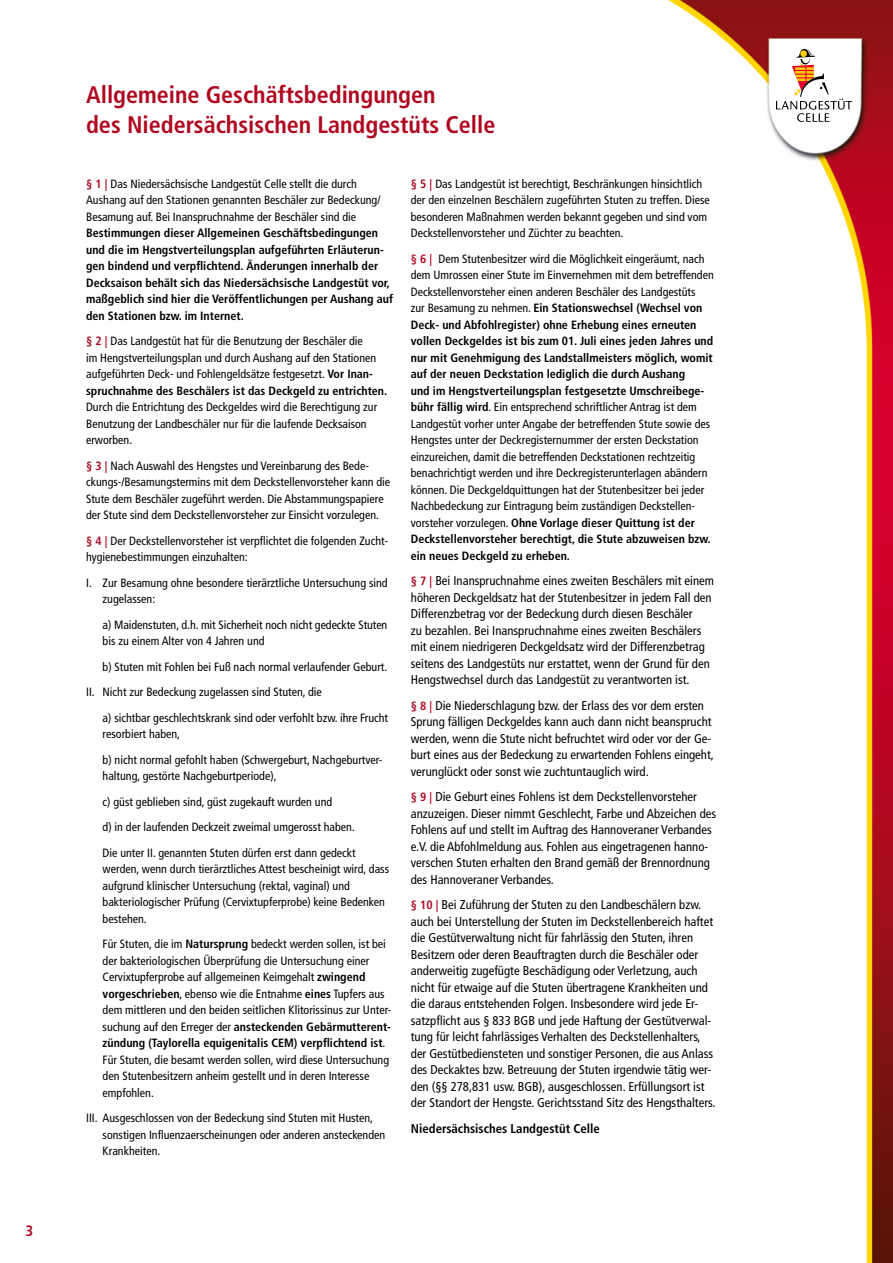
<style>
.page{position:relative;width:893px;height:1263px;background:#fff}
.page>*{position:absolute;margin:0;border:0;box-sizing:border-box;transform-origin:0 0}
.t1{font:700 condensed 24px/30px "Frutiger";color:#af0820}
.t2{font:700 condensed 15px "Frutiger";color:#af0820}
.t3{font:condensed 12.75px/16.5px "Frutiger";color:#000}
.t4{font:700 condensed 12.75px "Frutiger";color:#000}
.t5{font:condensed 12px/16.5px "Frutiger";color:#000}
.t6{font:700 condensed 12px/16.5px "Frutiger";color:#000}
.s1{font-weight:700;color:#af0820}
.s2{font-weight:700}
.s3{font-weight:700;font-size:12px;color:#af0820}
</style>
<div class="page">
<img style="left:668px;top:0;width:225px;height:1263px">
<svg style="left:776px;top:49px;width:76px;height:73px"></svg>
<div style="left:800px;top:50px;width:7px;height:7px;background:#fc0;border-radius:50%"></div>
<p class="t2" style="left:26px;top:1222px;width:9px">3</p>
<h1 class="t1" style="left:86px;top:80px;width:411px">Allgemeine Geschäftsbedingungen<br>des Niedersächsischen Landgestüts Celle</h1>
<p class="t5" style="left:86px;top:175px;width:296px"><span class="s1">§ 1 |</span> Das Niedersächsische Landgestüt Celle stellt die durch<br>Aushang auf den Stationen genannten Beschäler zur Bedeckung/<br>Besamung auf. Bei Inanspruchnahme der Beschäler sind die</p>
<p class="t6" style="left:86px;top:225px;width:308px">Bestimmungen dieser Allgemeinen Geschäftsbedingungen und die im Hengstverteilungsplan aufgeführten Erläuterun&shy;gen bindend und verpflichtend. Änderungen innerhalb der Decksaison behält sich das Niedersächsische Landgestüt vor, maßgeblich sind hier die Veröffentlichungen per Aushang auf den Stationen bzw. im Internet.</p>
<p class="t5" style="left:86px;top:333px;width:303px"><span class="s1">§ 2 |</span> Das Landgestüt hat für die Benutzung der Beschäler die<br>im Hengstverteilungsplan und durch Aushang auf den Stationen aufgeführten Deck- und Fohlengeldsätze festgesetzt. <span class="s2">Vor Inan&shy;spruchnahme des Beschälers ist das Deckgeld zu entrichten.</span></p>
<p class="t5" style="left:86px;top:399px;width:293px">Durch die Entrichtung des Deckgeldes wird die Berechtigung zur<br>Benutzung der Landbeschäler nur für die laufende Decksaison erworben.</p>
<p class="t5" style="left:86px;top:457px;width:306px"><span class="s1">§ 3 |</span> Nach Auswahl des Hengstes und Vereinbarung des Bede&shy;ckungs-/Besamungstermins mit dem Deckstellenvorsteher kann die Stute dem Beschäler zugeführt werden. Die Abstammungspapiere der Stute sind dem Deckstellenvorsteher zur Einsicht vorzulegen.</p>
<p class="t5" style="left:86px;top:532px;width:304px"><span class="s1">§ 4 |</span> Der Deckstellenvorsteher ist verpflichtet die folgenden Zucht&shy;hygienebestimmungen einzuhalten:</p>
<p class="t5" style="left:103px;top:574px;width:287px;text-indent:-16px">I. Zur Besamung ohne besondere tierärztliche Untersuchung sind zugelassen:</p>
<p class="t5" style="left:103px;top:616px;width:286px">a) Maidenstuten, d.h. mit Sicherheit noch nicht gedeckte Stuten bis zu einem Alter von 4 Jahren und</p>
<p class="t5" style="left:86px;top:654px;width:303px;line-height:25.5px;text-indent:16px">b) Stuten mit Fohlen bei Fuß nach normal verlaufender Geburt.<br>II. Nicht zur Bedeckung zugelassen sind Stuten, die</p>
<p class="t5" style="left:103px;top:709px;width:287px">a) sichtbar geschlechtskrank sind oder verfohlt bzw. ihre Frucht resorbiert haben,</p>
<p class="t5" style="left:103px;top:751px;width:281px">b) nicht normal gefohlt haben (Schwergeburt, Nachgeburtver&shy;haltung, gestörte Nachgeburtperiode),</p>
<p class="t5" style="left:103px;top:789px;width:255px;line-height:25.5px">c) güst geblieben sind, güst zugekauft wurden und<br>d) in der laufenden Deckzeit zweimal umgerosst haben.<br>Die unter II. genannten Stuten dürfen erst dann gedeckt</p>
<p class="t5" style="left:103px;top:861px;width:288px">werden, wenn durch tierärztliches Attest bescheinigt wird, dass aufgrund klinischer Untersuchung (rektal, vaginal) und bakteriologischer Prüfung (Cervixtupferprobe) keine Bedenken bestehen.</p>
<p class="t5" style="left:103px;top:936px;width:290px">Für Stuten, die im <span class="s2">Natursprung</span> bedeckt werden sollen, ist bei der bakteriologischen Überprüfung die Untersuchung einer Cervixtupferprobe auf allgemeinen Keimgehalt <span class="s2">zwingend vorgeschrieben</span>, ebenso wie die Entnahme <span class="s2">eines</span> Tupfers aus dem mittleren und den beiden seitlichen Klitorissinus zur Unter&shy;suchung auf den Erreger der <span class="s2">ansteckenden Gebärmutterent&shy;zündung (Taylorella equigenitalis CEM) verpflichtend ist</span>.<br>Für Stuten, die besamt werden sollen, wird diese Untersuchung den Stutenbesitzern anheim gestellt und in deren Interesse empfohlen.</p>
<p class="t5" style="left:103px;top:1110px;width:284px;text-indent:-16px">III. Ausgeschlossen von der Bedeckung sind Stuten mit Husten, sonstigen Influenzaerscheinungen oder anderen ansteckenden<br>Krankheiten.</p>
<p class="t5" style="left:411px;top:175px;width:300px"><span class="s1">§ 5 |</span> Das Landgestüt ist berechtigt, Beschränkungen hinsichtlich der den einzelnen Beschälern zugeführten Stuten zu treffen. Diese besonderen Maßnahmen werden bekannt gegeben und sind vom Deckstellenvorsteher und Züchter zu beachten.</p>
<p class="t5" style="left:411px;top:250px;width:304px"><span class="s1">§ 6 |</span> Dem Stutenbesitzer wird die Möglichkeit eingeräumt, nach dem Umrossen einer Stute im Einvernehmen mit dem betreffenden Deckstellenvorsteher einen anderen Beschäler des Landgestüts<br>zur Besamung zu nehmen. <span class="s2">Ein Stationswechsel (Wechsel von Deck- und Abfohlregister) ohne Erhebung eines erneuten vollen Deckgeldes ist bis zum 01. Juli eines jeden Jahres und nur mit Genehmigung des Landstallmeisters möglich, womit auf der neuen Deckstation lediglich die durch Aushang<br>und im Hengstverteilungsplan festgesetzte Umschreibege&shy;bühr fällig wird</span>. Ein entsprechend schriftlicher Antrag ist dem Landgestüt vorher unter Angabe der betreffenden Stute sowie des Hengstes unter der Deckregisternummer der ersten Deckstation einzureichen, damit die betreffenden Deckstationen rechtzeitig benachrichtigt werden und ihre Deckregisterunterlagen abändern können. Die Deckgeldquittungen hat der Stutenbesitzer bei jeder Nachbedeckung zur Eintragung beim zuständigen Deckstellen&shy;vorsteher vorzulegen. <span class="s2">Ohne Vorlage dieser Quittung ist der Deckstellenvorsteher berechtigt, die Stute abzuweisen bzw. ein neues Deckgeld zu erheben.</span></p>
<p class="t3" style="left:411px;top:573px;width:305px"><span class="s3">§ 7 |</span> Bei Inanspruchnahme eines zweiten Beschälers mit einem höheren Deckgeldsatz hat der Stutenbesitzer in jedem Fall den Differenzbetrag vor der Bedeckung durch diesen Beschäler<br>zu bezahlen. Bei Inanspruchnahme eines zweiten Beschälers mit einem niedrigeren Deckgeldsatz wird der Differenzbetrag seitens des Landgestüts nur erstattet, wenn der Grund für den Hengstwechsel durch das Landgestüt zu verantworten ist.</p>
<p class="t3" style="left:411px;top:697px;width:305px"><span class="s3">§ 8 |</span> Die Niederschlagung bzw. der Erlass des vor dem ersten Sprung fälligen Deckgeldes kann auch dann nicht beansprucht werden, wenn die Stute nicht befruchtet wird oder vor der Ge&shy;burt eines aus der Bedeckung zu erwartenden Fohlens eingeht, verunglückt oder sonst wie zuchtuntauglich wird.</p>
<p class="t3" style="left:411px;top:789px;width:307px"><span class="s3">§ 9 |</span> Die Geburt eines Fohlens ist dem Deckstellenvorsteher anzuzeigen. Dieser nimmt Geschlecht, Farbe und Abzeichen des Fohlens auf und stellt im Auftrag des Hannoveraner Verbandes e.V. die Abfohlmeldung aus. Fohlen aus eingetragenen hanno&shy;verschen Stuten erhalten den Brand gemäß der Brennordnung des Hannoveraner Verbandes.</p>
<p class="t3" style="left:411px;top:897px;width:306px"><span class="s3">§ 10 |</span> Bei Zuführung der Stuten zu den Landbeschälern bzw. auch bei Unterstellung der Stuten im Deckstellenbereich haftet die Gestütverwaltung nicht für fahrlässig den Stuten, ihren Besitzern oder deren Beauftragten durch die Beschäler oder anderweitig zugefügte Beschädigung oder Verletzung, auch nicht für etwaige auf die Stuten übertragene Krankheiten und die daraus entstehenden Folgen. Insbesondere wird jede Er&shy;satzpflicht aus § 833 BGB und jede Haftung der Gestütverwal&shy;tung für leicht fahrlässiges Verhalten des Deckstellenhalters, der Gestütbediensteten und sonstiger Personen, die aus Anlass des Deckaktes bzw. Betreuung der Stuten irgendwie tätig wer&shy;den (§§ 278,831 usw. BGB), ausgeschlossen. Erfüllungsort ist der Standort der Hengste. Gerichtsstand Sitz des Hengsthalters.</p>
<p class="t4" style="left:411px;top:1121px;width:191px">Niedersächsisches Landgestüt Celle</p>
</div>
